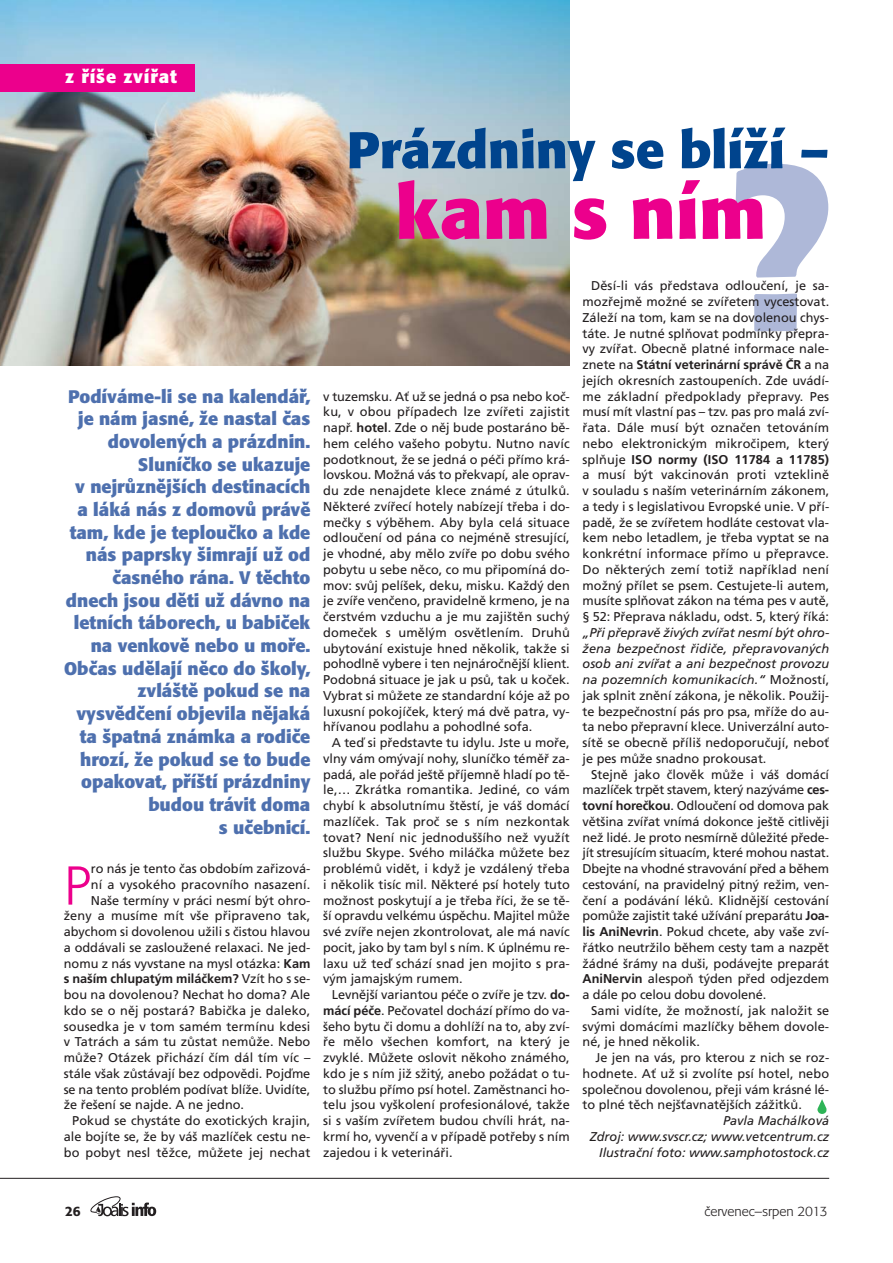
<style>
.page{position:relative;width:893px;height:1263px;background:#fff}
.page>*{position:absolute;margin:0;border:0;box-sizing:border-box;transform-origin:0 0}
.t1{font:700 216px "Formata CE";color:#aeb8d8}
.t2{font:700 73.5px "Formata CE";color:#ec008c}
.t3{font:300 54.75px "Frutiger CE";color:#ec008c}
.t4{font:700 51px "Formata CE";color:#00448d}
.t5{font:700 18px/22.6px "Formata CE";color:#4e70ae;text-align:right}
.t6{font:700 18px "Formata CE";letter-spacing:.05em;color:#fff}
.t7{font:300 13.5px "Formata CE";color:#231f20}
.t8{font:500 13.5px "Formata CE";color:#231f20}
.t9{font:12.75px/15.8px "Frutiger CE";color:#231f20;text-align:justify}
.t10{font:italic 12.75px/15.8px "Frutiger CE";color:#231f20;text-align:right}
.t11{font:700 12.75px "Frutiger CE";letter-spacing:-.005em;color:#231f20}
.s1{font-weight:700}
.s2{font-weight:400}
.s3{font-style:italic}
</style>
<div class="page">
<svg style="left:90px;top:1196px;width:66px;height:20px"></svg>
<hr style="left:0;top:1178px;width:829px;height:1px;background:#231f20">
<img style="left:0;top:0;width:570px;height:366px">
<div style="left:0;top:64px;width:194px;height:28px;background:#ec008c"></div>
<svg style="left:817px;top:1099px;width:10px;height:15px"></svg>
<h3 class="t6" style="left:65px;top:68px;width:113px">z říše zvířat</h3>
<p class="t5" style="left:64px;top:386px;width:248px">Podíváme-li se na kalendář, je nám jasné, že nastal čas dovolených a prázdnin.<br>Sluníčko se ukazuje<br>v nejrůznějších destinacích a láká nás z domovů právě tam, kde je teploučko a kde nás paprsky šimrají už od časného rána. V těchto dnech jsou děti už dávno na letních táborech, u babiček na venkově nebo u moře.<br>Občas udělají něco do školy, zvláště pokud se na vysvědčení objevila nějaká ta špatná známka a rodiče hrozí, že pokud se to bude opakovat, příští prázdniny budou trávit doma<br>s učebnicí.</p>
<h3 class="t3" style="left:64px;top:863px;width:29px">P</h3>
<p class="t9" style="left:91px;top:862px;width:221px">ro nás je tento čas obdobím zařizová-</p>
<p class="t9" style="left:91px;top:878px;width:221px">ní a vysokého pracovního nasazení.</p>
<p class="t9" style="left:91px;top:893px;width:221px">Naše termíny v práci nesmí být ohro-</p>
<p class="t9" style="left:64px;top:909px;width:248px">ženy a musíme mít vše připraveno tak,</p>
<p class="t9" style="left:64px;top:925px;width:248px">abychom si dovolenou užili s čistou hlavou</p>
<p class="t9" style="left:64px;top:941px;width:248px">a oddávali se zasloužené relaxaci. Ne jed-</p>
<p class="t9" style="left:64px;top:956px;width:248px">nomu z nás vyvstane na mysl otázka: <span class="s1">Kam</span></p>
<p class="t11" style="left:64px;top:974px;width:248px">s naším chlupatým miláčkem? <span class="s2">Vzít ho s se-</span></p>
<p class="t9" style="left:64px;top:988px;width:248px">bou na dovolenou? Nechat ho doma? Ale</p>
<p class="t9" style="left:64px;top:1004px;width:248px">kdo se o něj postará? Babička je daleko,</p>
<p class="t9" style="left:64px;top:1019px;width:248px">sousedka je v tom samém termínu kdesi</p>
<p class="t9" style="left:64px;top:1035px;width:248px">v Tatrách a sám tu zůstat nemůže. Nebo</p>
<p class="t9" style="left:64px;top:1051px;width:248px">může? Otázek přichází čím dál tím víc –</p>
<p class="t9" style="left:64px;top:1067px;width:248px">stále však zůstávají bez odpovědi. Pojďme</p>
<p class="t9" style="left:64px;top:1082px;width:248px">se na tento problém podívat blíže. Uvidíte,</p>
<p class="t9" style="left:64px;top:1098px;width:182px">že řešení se najde. A ne jedno.</p>
<p class="t9" style="left:72px;top:1114px;width:240px">Pokud se chystáte do exotických krajin,</p>
<p class="t9" style="left:64px;top:1130px;width:248px">ale bojíte se, že by váš mazlíček cestu ne-</p>
<p class="t9" style="left:64px;top:1145px;width:248px">bo pobyt nesl těžce, můžete jej nechat</p>
<h3 class="t4" style="left:347px;top:128px;width:484px">Prázdniny se blíží –</h3>
<h2 class="t2" style="left:396px;top:180px;width:372px">kam s ním</h2>
<h1 class="t1" style="left:730px;top:159px;width:100px">?</h1>
<p class="t9" style="left:583px;top:279px;width:248px;text-indent:9px">Děsí-li vás představa odloučení, je sa&shy;mozřejmě možné se zvířetem vycestovat.<br>Záleží na tom, kam se na dovolenou chys&shy;táte. Je nutné splňovat podmínky přepra&shy;vy zvířat. Obecně platné informace nale&shy;znete na <span class="s1">Státní veterinární správě ČR</span> a na jejích okresních zastoupeních. Zde uvádí&shy;me základní předpoklady přepravy. Pes musí mít vlastní pas – tzv. pas pro malá zví&shy;řata. Dále musí být označen tetováním nebo elektronickým mikročipem, který splňuje <span class="s1">ISO normy (ISO 11784 a 11785) </span>a musí být vakcinován proti vzteklině v souladu s naším veterinárním zákonem, a tedy i s legislativou Evropské unie. V pří&shy;padě, že se zvířetem hodláte cestovat vla&shy;kem nebo letadlem, je třeba vyptat se na konkrétní informace přímo u přepravce.<br>Do některých zemí totiž například není možný přílet se psem. Cestujete-li autem, musíte splňovat zákon na téma pes v autě, § 52: Přeprava nákladu, odst. 5, který říká:</p>
<p class="t9" style="left:583px;top:626px;width:248px"><span class="s3">„Při přepravě živých zvířat nesmí být ohro&shy;žena bezpečnost řidiče, přepravovaných osob ani zvířat a ani bezpečnost provozu na pozemních komunikacích.“</span> Možností, jak splnit znění zákona, je několik. Použij&shy;te bezpečnostní pás pro psa, mříže do au&shy;ta nebo přepravní klece. Univerzální auto&shy;sítě se obecně příliš nedoporučují, neboť je pes může snadno prokousat.</p>
<p class="t9" style="left:583px;top:767px;width:248px;text-indent:9px">Stejně jako člověk může i váš domácí mazlíček trpět stavem, který nazýváme <span class="s1">ces&shy;tovní horečkou</span>. Odloučení od domova pak většina zvířat vnímá dokonce ještě citlivěji než lidé. Je proto nesmírně důležité přede&shy;jít stresujícím situacím, které mohou nastat.<br>Dbejte na vhodné stravování před a během cestování, na pravidelný pitný režim, ven&shy;čení a podávání léků. Klidnější cestování pomůže zajistit také užívání preparátu <span class="s1">Joa&shy;lis AniNevrin</span>. Pokud chcete, aby vaše zví&shy;řátko neutržilo během cesty tam a nazpět žádné šrámy na duši, podávejte preparát <span class="s1">AniNervin</span> alespoň týden před odjezdem a dále po celou dobu dovolené.</p>
<p class="t9" style="left:583px;top:1004px;width:248px;text-indent:9px">Sami vidíte, že možností, jak naložit se svými domácími mazlíčky během dovole&shy;né, je hned několik.</p>
<p class="t9" style="left:583px;top:1051px;width:248px;text-indent:13px">Je jen na vás, pro kterou z nich se roz&shy;hodnete. Ať už si zvolíte psí hotel, nebo společnou dovolenou, přeji vám krásné lé&shy;to plné těch nejšťavnatějších zážitků.</p>
<p class="t10" style="left:590px;top:1114px;width:241px">Pavla Machálková<br>Zdroj: www.svscr.cz; www.vetcentrum.cz<br>Ilustrační foto: www.samphotostock.cz</p>
<p class="t9" style="left:323px;top:389px;width:248px">v tuzemsku. Ať už se jedná o psa nebo koč&shy;ku, v obou případech lze zvířeti zajistit např. <span class="s1">hotel</span>. Zde o něj bude postaráno bě&shy;hem celého vašeho pobytu. Nutno navíc podotknout, že se jedná o péči přímo krá&shy;lovskou. Možná vás to překvapí, ale oprav&shy;du zde nenajdete klece známé z útulků.<br>Některé zvířecí hotely nabízejí třeba i do&shy;mečky s výběhem. Aby byla celá situace odloučení od pána co nejméně stresující, je vhodné, aby mělo zvíře po dobu svého pobytu u sebe něco, co mu připomíná do&shy;mov: svůj pelíšek, deku, misku. Každý den je zvíře venčeno, pravidelně krmeno, je na čerstvém vzduchu a je mu zajištěn suchý domeček s umělým osvětlením. Druhů ubytování existuje hned několik, takže si pohodlně vybere i ten nejnáročnější klient.<br>Podobná situace je jak u psů, tak u koček.<br>Vybrat si můžete ze standardní kóje až po luxusní pokojíček, který má dvě patra, vy&shy;hřívanou podlahu a pohodlné sofa.</p>
<p class="t9" style="left:323px;top:736px;width:248px;text-indent:9px">A teď si představte tu idylu. Jste u moře, vlny vám omývají nohy, sluníčko téměř za&shy;padá, ale pořád ještě příjemně hladí po tě&shy;le,… Zkrátka romantika. Jediné, co vám chybí k absolutnímu štěstí, je váš domácí mazlíček. Tak proč se s ním nezkontak tovat? Není nic jednoduššího než využít službu Skype. Svého miláčka můžete bez problémů vidět, i když je vzdálený třeba i několik tisíc mil. Některé psí hotely tuto možnost poskytují a je třeba říci, že se tě&shy;ší opravdu velkému úspěchu. Majitel může své zvíře nejen zkontrolovat, ale má navíc pocit, jako by tam byl s ním. K úplnému re&shy;laxu už teď schází snad jen mojito s pra&shy;vým jamajským rumem.</p>
<p class="t9" style="left:323px;top:988px;width:248px;text-indent:9px">Levnější variantou péče o zvíře je tzv. <span class="s1">do&shy;mácí péče</span>. Pečovatel dochází přímo do va&shy;šeho bytu či domu a dohlíží na to, aby zví&shy;ře mělo všechen komfort, na který je zvyklé. Můžete oslovit někoho známého, kdo je s ním již sžitý, anebo požádat o tu&shy;to službu přímo psí hotel. Zaměstnanci ho&shy;telu jsou vyškolení profesionálové, takže si s vaším zvířetem budou chvíli hrát, na&shy;krmí ho, vyvenčí a v případě potřeby s ním zajedou i k veterináři.</p>
<p class="t8" style="left:65px;top:1205px;width:17px">26</p>
<p class="t7" style="left:704px;top:1205px;width:125px">červenec–srpen 2013</p>
</div>
